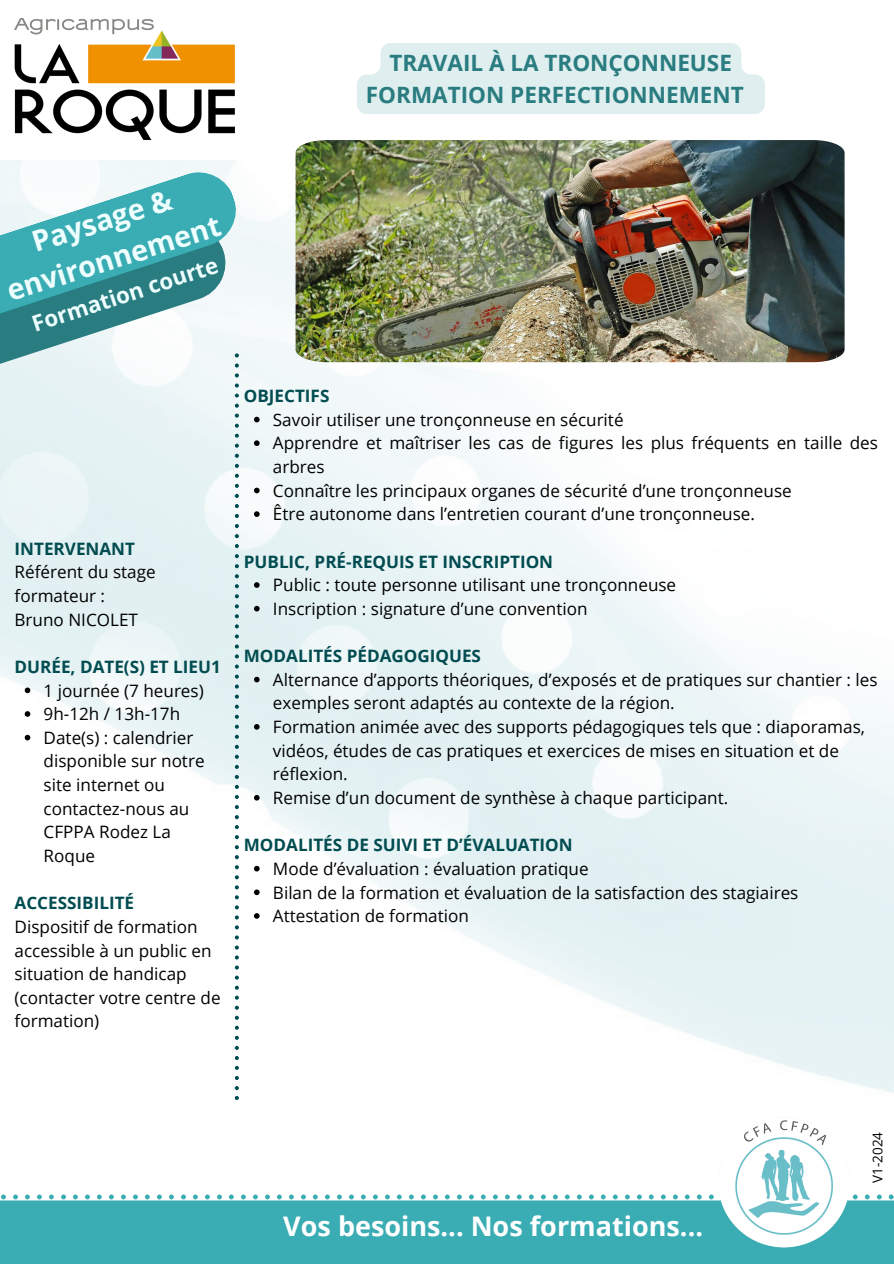
<style>
.page{position:relative;width:894px;height:1264px;background:#fff}
.page>*{position:absolute;margin:0;border:0;box-sizing:border-box;transform-origin:0 0}
.t1{font:700 28.65px/39.5px "Open Sans";color:#eefeff;text-align:center}
.t2{font:700 27px "Open Sans";color:#fff}
.t3{font:700 22.5px/31.5px "Open Sans";color:#297c80;text-align:center}
.t4{font:700 22.2px "Open Sans";color:#eefeff}
.t5{font:17.1px/23.7px "Open Sans";color:#000}
.t6{font:700 17.1px "Open Sans";color:#014c50}
.t7{font:13.5px "Open Sans";color:#000}
</style>
<div class="page">
<img style="left:0;top:161px;width:893px;height:939px">
<img style="left:15px;top:18px;width:219px;height:122px">
<div style="left:0;top:393px;width:255px;height:56px;background:#e7f3f5"></div>
<svg style="left:0;top:163px;width:265px;height:230px"></svg>
<div style="left:0;top:1200px;width:893px;height:63px;background:#39adb3"></div>
<svg style="left:1px;top:1194px;width:5px;height:5px"></svg>
<svg style="left:13px;top:1194px;width:868px;height:5px"></svg>
<svg style="left:888px;top:1194px;width:5px;height:5px"></svg>
<img style="left:295px;top:140px;width:548px;height:222px">
<img style="left:717px;top:1120px;width:134px;height:128px">
<svg style="left:235px;top:353px;width:4px;height:4px"></svg>
<svg style="left:235px;top:363px;width:4px;height:736px"></svg>
<svg style="left:254px;top:417px;width:5px;height:5px"></svg>
<svg style="left:254px;top:440px;width:5px;height:6px"></svg>
<svg style="left:254px;top:487px;width:5px;height:6px"></svg>
<svg style="left:254px;top:511px;width:5px;height:6px"></svg>
<svg style="left:254px;top:582px;width:5px;height:6px"></svg>
<svg style="left:254px;top:606px;width:5px;height:5px"></svg>
<svg style="left:254px;top:676px;width:5px;height:6px"></svg>
<svg style="left:254px;top:724px;width:5px;height:5px"></svg>
<svg style="left:254px;top:795px;width:5px;height:5px"></svg>
<svg style="left:254px;top:865px;width:5px;height:6px"></svg>
<svg style="left:254px;top:889px;width:5px;height:6px"></svg>
<svg style="left:254px;top:913px;width:5px;height:5px"></svg>
<div style="left:357px;top:43px;width:407px;height:71px;background:#dfeeef"></div>
<svg style="left:25px;top:687px;width:5px;height:6px"></svg>
<svg style="left:25px;top:711px;width:5px;height:5px"></svg>
<svg style="left:25px;top:734px;width:5px;height:6px"></svg>
<p class="t3" style="left:366px;top:47px;width:379px">TRAVAIL À LA TRONÇONNEUSE<br>FORMATION PERFECTIONNEMENT</p>
<p class="t1" style="left:-10px;top:233px;width:224px;rotate:-17deg">Paysage &amp; environnement</p>
<h1 class="t4" style="left:28px;top:309px;width:196px;rotate:-18deg">Formation courte</h1>
<p class="t6" style="left:15px;top:536px;width:122px">INTERVENANT</p>
<p class="t5" style="left:15px;top:560px;width:143px">Référent du stage formateur :<br>Bruno NICOLET</p>
<p class="t6" style="left:15px;top:654px;width:208px">DURÉE, DATE(S) ET LIEU1</p>
<p class="t5" style="left:44px;top:678px;width:162px">1 journée (7 heures)<br>9h-12h / 13h-17h<br>Date(s) : calendrier disponible sur notre site internet ou contactez-nous au<br>CFPPA Rodez La<br>Roque</p>
<p class="t6" style="left:15px;top:891px;width:121px">ACCESSIBILITÉ</p>
<p class="t5" style="left:15px;top:914px;width:207px">Dispositif de formation accessible à un public en situation de handicap (contacter votre centre de formation)</p>
<p class="t6" style="left:244px;top:384px;width:87px">OBJECTIFS</p>
<p class="t5" style="left:273px;top:407px;width:606px">Savoir utiliser une tronçonneuse en sécurité<br>Apprendre et maîtriser les cas de figures les plus fréquents en taille des arbres<br>Connaître les principaux organes de sécurité d’une tronçonneuse<br>Être autonome dans l’entretien courant d’une tronçonneuse.</p>
<p class="t6" style="left:244px;top:549px;width:311px">PUBLIC, PRÉ-REQUIS ET INSCRIPTION</p>
<p class="t5" style="left:273px;top:572px;width:404px">Public : toute personne utilisant une tronçonneuse<br>Inscription : signature d’une convention</p>
<p class="t6" style="left:244px;top:644px;width:238px">MODALITÉS PÉDAGOGIQUES</p>
<p class="t5" style="left:273px;top:667px;width:606px">Alternance d’apports théoriques, d’exposés et de pratiques sur chantier : les exemples seront adaptés au contexte de la région.<br>Formation animée avec des supports pédagogiques tels que : diaporamas, vidéos, études de cas pratiques et exercices de mises en situation et de réflexion.<br>Remise d’un document de synthèse à chaque participant.</p>
<p class="t6" style="left:244px;top:833px;width:330px">MODALITÉS DE SUIVI ET D’ÉVALUATION</p>
<p class="t5" style="left:273px;top:856px;width:527px">Mode d’évaluation : évaluation pratique<br>Bilan de la formation et évaluation de la satisfaction des stagiaires<br>Attestation de formation</p>
<p class="t2" style="left:283px;top:1207px;width:421px">Vos besoins... Nos formations...</p>
<p class="t7" style="left:867px;top:1182px;width:52px;rotate:-90deg">V1-2024</p>
</div>
